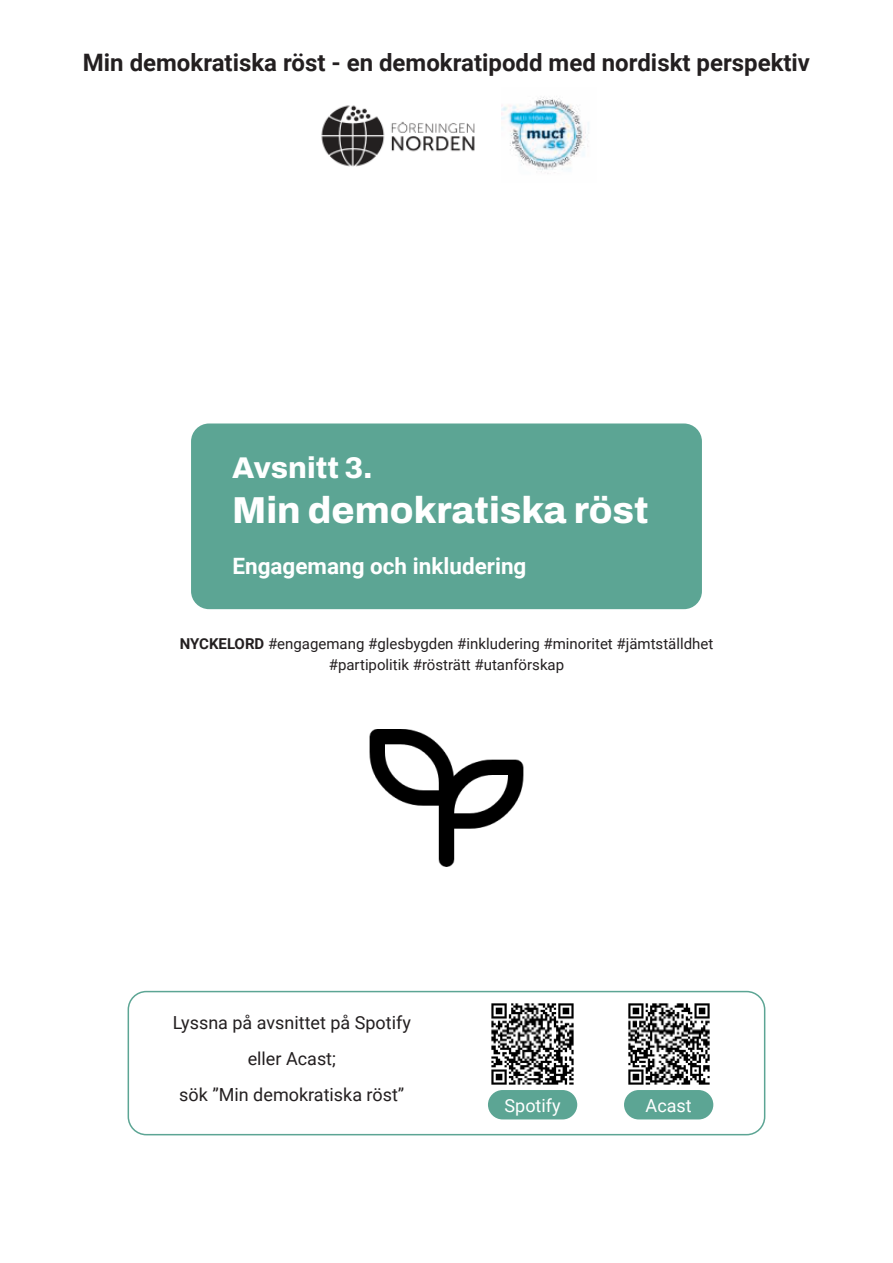
<style>
.page{position:relative;width:893px;height:1263px;background:#fff}
.page>*{position:absolute;margin:0;border:0;box-sizing:border-box;transform-origin:0 0}
.t1{font:800 37.5px "Archivo";color:#fff}
.t2{font:800 30px "Archivo";color:#fff}
.t3{font:700 24px "Roboto";color:#231f20}
.t4{font:700 22.5px "Roboto";color:#fff}
.t5{font:18px/36px "Roboto";color:#231f20;text-align:center}
.t6{font:18px "Roboto";color:#fff}
.t7{font:15px/21px "Roboto";color:#231f20;text-align:center}
.s1{font-weight:700}
</style>
<div class="page">
<div style="left:191px;top:423px;width:511px;height:186px;background:#5ca594;border-radius:18px"></div>
<img style="left:502px;top:96px;width:87px;height:78px">
<img style="left:321px;top:105px;width:154px;height:62px">
<img style="left:369px;top:729px;width:155px;height:138px">
<div style="left:128px;top:991px;width:637px;height:144px;border:2px solid #5ca594;border-radius:18px"></div>
<div style="left:488px;top:1090px;width:89px;height:29px;background:#5ca594;border-radius:15px"></div>
<img style="left:491px;top:1003px;width:83px;height:82px">
<img style="left:628px;top:1003px;width:82px;height:82px">
<div style="left:624px;top:1090px;width:89px;height:29px;background:#5ca594;border-radius:15px"></div>
<h3 class="t3" style="left:83px;top:53px;width:729px">Min demokratiska röst - en demokratipodd med nordiskt perspektiv</h3>
<h2 class="t2" style="left:232px;top:450px;width:142px">Avsnitt 3.</h2>
<h1 class="t1" style="left:232px;top:488px;width:418px">Min demokratiska röst</h1>
<h3 class="t4" style="left:232px;top:557px;width:296px">Engagemang och inkludering</h3>
<p class="t7" style="left:180px;top:634px;width:535px"><span class="s1">NYCKELORD</span> #engagemang #glesbygden #inkludering #minoritet #jämtställdhet #partipolitik #rösträtt #utanförskap</p>
<p class="t5" style="left:173px;top:1006px;width:240px">Lyssna på avsnittet på Spotify eller Acast;<br>sök ”Min demokratiska röst”</p>
<p class="t6" style="left:505px;top:1097px;width:58px">Spotify</p>
<p class="t6" style="left:646px;top:1097px;width:48px">Acast</p>
</div>
